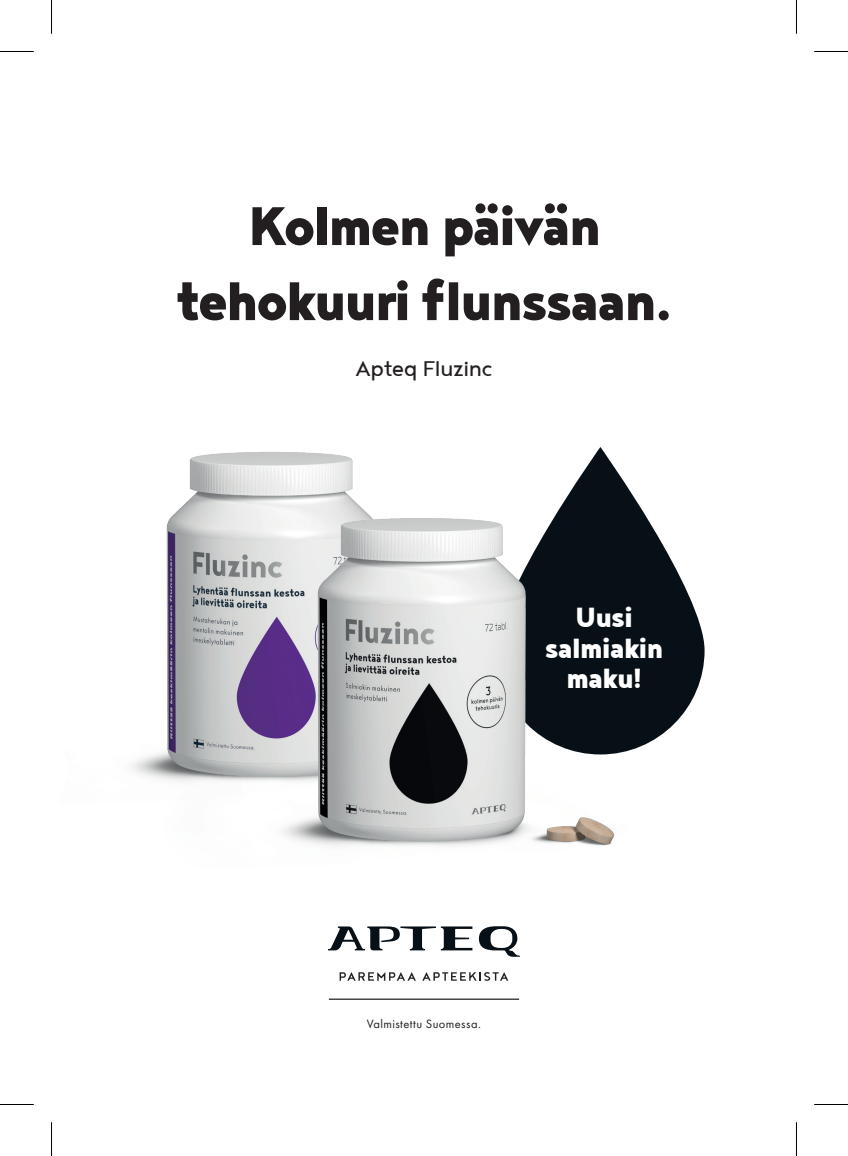
<style>
.page{position:relative;width:848px;height:1156px;background:#fff}
.page>*{position:absolute;margin:0;border:0;box-sizing:border-box;transform-origin:0 0}
.t1{font:900 66.5px/75px "Noyh Geometric";letter-spacing:-.04em;color:#231f20;text-align:center}
.t2{font:900 34.38px/30.4px "Noyh Geometric";letter-spacing:-.03em;color:#fff;text-align:center}
.t3{font:26.25px "Noyh Geometric";letter-spacing:-.01em;color:#231f20}
.t4{font:12.5px "Futura PT";letter-spacing:.035em;color:#231f20}
</style>
<div class="page">
<svg style="left:328px;top:940px;width:191px;height:16px"></svg>
<svg style="left:339px;top:972px;width:76px;height:8px"></svg>
<svg style="left:422px;top:972px;width:86px;height:8px"></svg>
<hr style="left:329px;top:998px;width:190px;height:1px;background:#231f20">
<img style="left:131px;top:447px;width:574px;height:493px">
<hr style="left:0;top:51px;width:34px;height:1px;background:#000">
<hr style="left:813px;top:51px;width:34px;height:1px;background:#000">
<hr style="left:0;top:1104px;width:34px;height:1px;background:#000">
<hr style="left:813px;top:1104px;width:34px;height:1px;background:#000">
<hr style="left:51px;top:0;width:1px;height:34px;background:#000">
<hr style="left:51px;top:1122px;width:1px;height:33px;background:#000">
<hr style="left:795px;top:0;width:1px;height:34px;background:#000">
<hr style="left:795px;top:1122px;width:1px;height:33px;background:#000">
<p class="t1" style="left:176px;top:186px;width:497px">Kolmen päivän tehokuuri flunssaan.</p>
<p class="t3" style="left:355px;top:353px;width:139px">Apteq Fluzinc</p>
<p class="t2" style="left:544px;top:601px;width:120px">Uusi salmiakin maku!</p>
<p class="t4" style="left:366px;top:1016px;width:116px">Valmistettu Suomessa.</p>
</div>
